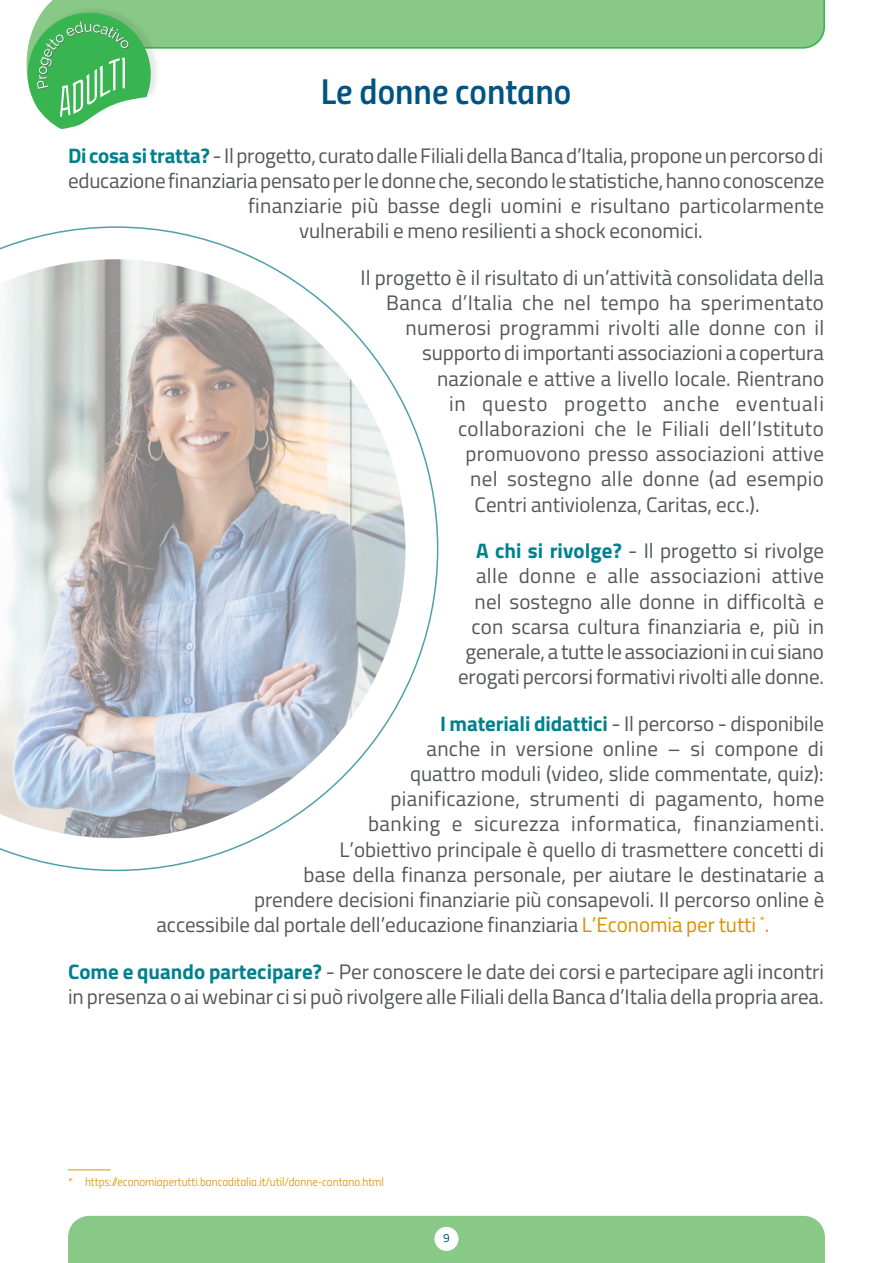
<style>
.page{position:relative;width:893px;height:1263px;background:#fff}
.page>*{position:absolute;margin:0;border:0;box-sizing:border-box;transform-origin:0 0}
.titolo{font:36px "Titillium Semibold Upright";color:#015382}
.paragrafo_testo{font:21px/25.2px "Titillium";color:#54555a;text-align:right}
.paragrafo_testo-2{font:21px "Titillium";letter-spacing:.02em;color:#54555a}
.paragrafo_testo-3{font:21px "Titillium";letter-spacing:.04em;color:#54555a}
.nota_link{font:12px "Titillium Light Upright";color:#db8f00}
.t1{font:12px "Titillium Regular Upright";color:#015382}
.s1{font-weight:700;color:#00818d}
.s2{color:#db8f00}
</style>
<div class="page">
<div style="left:68px;top:1216px;width:757px;height:47px;background:#88c988"></div>
<div style="left:434px;top:1227px;width:25px;height:24px;background:#fff;border-radius:50%"></div>
<hr style="left:68px;top:1169px;width:43px;height:1px;background:#db8f00">
<svg style="left:26px;top:0;width:799px;height:129px"></svg>
<svg style="left:0;top:226px;width:438px;height:645px"></svg>
<p class="titolo" style="left:321px;top:63px;width:252px">Le donne contano</p>
<p class="paragrafo_testo" style="left:68px;top:142px;width:757px"><span class="s1">Di cosa si tratta?</span> - Il progetto, curato dalle Filiali della Banca d’Italia, propone un percorso di</p>
<p class="paragrafo_testo" style="left:68px;top:167px;width:758px">educazione finanziaria pensato per le donne che, secondo le statistiche, hanno conoscenze</p>
<p class="paragrafo_testo" style="left:248px;top:192px;width:577px">finanziarie più basse degli uomini e risultano particolarmente</p>
<p class="paragrafo_testo" style="left:299px;top:217px;width:405px">vulnerabili e meno resilienti a shock economici.</p>
<p class="paragrafo_testo" style="left:361px;top:264px;width:465px">Il progetto è il risultato di un’attività consolidata della</p>
<p class="paragrafo_testo-2" style="left:386px;top:287px;width:439px">Banca d’Italia che nel tempo ha sperimentato</p>
<p class="paragrafo_testo" style="left:406px;top:314px;width:420px">numerosi programmi rivolti alle donne con il</p>
<p class="paragrafo_testo" style="left:422px;top:339px;width:403px">supporto di importanti associazioni a copertura</p>
<p class="paragrafo_testo" style="left:437px;top:365px;width:389px">nazionale e attive a livello locale. Rientrano</p>
<p class="paragrafo_testo-3" style="left:449px;top:388px;width:376px">in questo progetto anche eventuali</p>
<p class="paragrafo_testo-2" style="left:458px;top:413px;width:367px">collaborazioni che le Filiali dell’Istituto</p>
<p class="paragrafo_testo" style="left:466px;top:440px;width:360px">promuovono presso associazioni attive</p>
<p class="paragrafo_testo-2" style="left:470px;top:464px;width:355px">nel sostegno alle donne (ad esempio</p>
<p class="paragrafo_testo" style="left:475px;top:491px;width:287px">Centri antiviolenza, Caritas, ecc.).</p>
<p class="paragrafo_testo" style="left:458px;top:537px;width:368px"><span class="s1">A chi si rivolge?</span> - Il progetto si rivolge alle donne e alle associazioni attive nel sostegno alle donne in difficoltà e con scarsa cultura finanziaria e, più in generale, a tutte le associazioni in cui siano erogati percorsi formativi rivolti alle donne.</p>
<p class="paragrafo_testo" style="left:440px;top:710px;width:386px"><span class="s1">I materiali didattici</span> - Il percorso - disponibile</p>
<p class="paragrafo_testo" style="left:427px;top:735px;width:399px">anche in versione online – si compone di</p>
<p class="paragrafo_testo" style="left:410px;top:760px;width:415px">quattro moduli (video, slide commentate, quiz):</p>
<p class="paragrafo_testo" style="left:391px;top:785px;width:435px">pianificazione, strumenti di pagamento, home</p>
<p class="paragrafo_testo-2" style="left:368px;top:809px;width:458px">banking e sicurezza informatica, finanziamenti.</p>
<p class="paragrafo_testo" style="left:340px;top:836px;width:486px">L’obiettivo principale è quello di trasmettere concetti di</p>
<p class="paragrafo_testo" style="left:304px;top:861px;width:522px">base della finanza personale, per aiutare le destinatarie a</p>
<p class="paragrafo_testo" style="left:254px;top:886px;width:572px">prendere decisioni finanziarie più consapevoli. Il percorso online è</p>
<p class="paragrafo_testo" style="left:157px;top:911px;width:614px">accessibile dal portale dell’educazione finanziaria <span class="s2">L’Economia per tutti</span> <sup>*</sup><span class="s2">.</span></p>
<p class="paragrafo_testo" style="left:68px;top:958px;width:758px;text-align:left"><span class="s1">Come e quando partecipare?</span> - Per conoscere le date dei corsi e partecipare agli incontri in presenza o ai webinar ci si può rivolgere alle Filiali della Banca d’Italia della propria area.</p>
<p class="nota_link" style="left:68px;top:1173px;width:317px">* https://economiapertutti.bancaditalia.it/util/donne-contano.html</p>
<p class="t1" style="left:443px;top:1229px;width:8px">9</p>
</div>
